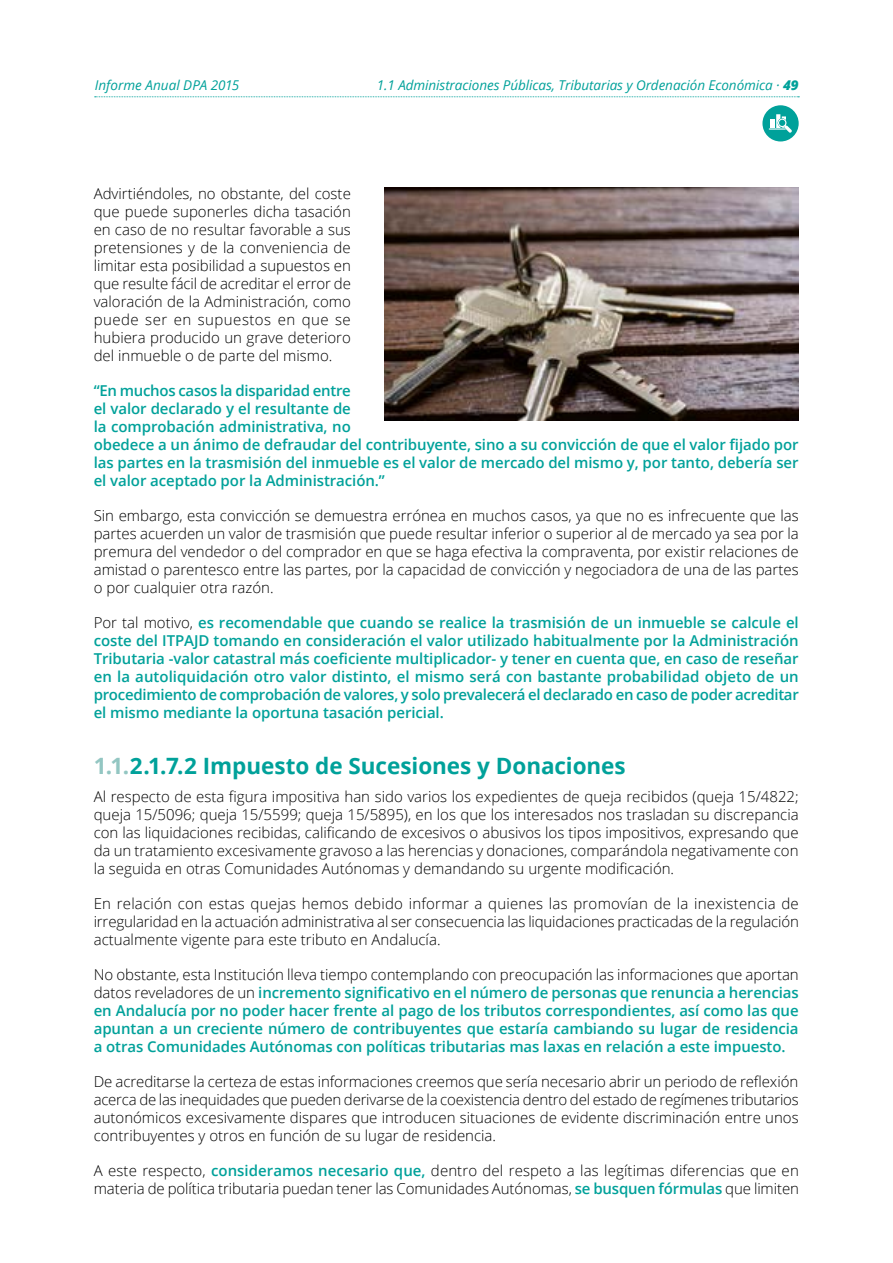
<style>
.page{position:relative;width:893px;height:1263px;background:#fff}
.page>*{position:absolute;margin:0;border:0;box-sizing:border-box;transform-origin:0 0}
.t1{font:700 22.5px "Open Sans";letter-spacing:-.005em;color:#00a19a}
.t2{font:300 15px/18px "Open Sans";color:#000;text-align:justify}
.t3{font:600 15px/18px "Open Sans";letter-spacing:-.005em;color:#00a19a;text-align:justify}
.t4{font:italic 13.5px "Open Sans";letter-spacing:-.005em;color:#00a19a}
.s1{font-weight:800}
.s2{font-weight:300;color:#000}
.s3{color:#93c6c2}
.s4{font-weight:600;color:#00a19a}
</style>
<div class="page">
<svg style="left:95px;top:96px;width:704px;height:1px"></svg>
<div style="left:762px;top:105px;width:37px;height:36px;background:#00a19a;border-radius:50%"></div>
<svg style="left:769px;top:114px;width:23px;height:19px"></svg>
<img style="left:385px;top:187px;width:414px;height:234px">
<p class="t4" style="left:95px;top:76px;width:146px">Informe Anual DPA 2015</p>
<p class="t4" style="left:377px;top:76px;width:423px">1.1 Administraciones Públicas, Tributarias y Ordenación Económica · <span class="s1">49</span></p>
<p class="t2" style="left:94px;top:184px;width:259px">Advirtiéndoles, no obstante, del coste que puede suponerles dicha tasación en caso de no resultar favorable a sus pretensiones y de la conveniencia de limitar esta posibilidad a supuestos en que resulte fácil de acreditar el error de valoración de la Administración, como puede ser en supuestos en que se hubiera producido un grave deterioro del inmueble o de parte del mismo.</p>
<p class="t3" style="left:94px;top:381px;width:706px;text-align:left">“En muchos casos la disparidad entre<br>el valor declarado y el resultante de<br>la comprobación administrativa, no<br>obedece a un ánimo de defraudar del contribuyente, sino a su convicción de que el valor fijado por las partes en la trasmisión del inmueble es el valor de mercado del mismo y, por tanto, debería ser el valor aceptado por la Administración.”</p>
<p class="t2" style="left:94px;top:506px;width:706px">Sin embargo, esta convicción se demuestra errónea en muchos casos, ya que no es infrecuente que las partes acuerden un valor de trasmisión que puede resultar inferior o superior al de mercado ya sea por la premura del vendedor o del comprador en que se haga efectiva la compraventa, por existir relaciones de amistad o parentesco entre las partes, por la capacidad de convicción y negociadora de una de las partes o por cualquier otra razón.</p>
<p class="t3" style="left:94px;top:613px;width:707px"><span class="s2">Por tal motivo,</span> es recomendable que cuando se realice la trasmisión de un inmueble se calcule el coste del ITPAJD tomando en consideración el valor utilizado habitualmente por la Administración Tributaria -valor catastral más coeficiente multiplicador- y tener en cuenta que, en caso de reseñar en la autoliquidación otro valor distinto, el mismo será con bastante probabilidad objeto de un procedimiento de comprobación de valores, y solo prevalecerá el declarado en caso de poder acreditar el mismo mediante la oportuna tasación pericial.</p>
<h1 class="t1" style="left:94px;top:750px;width:534px"><span class="s3">1.1.</span>2.1.7.2 Impuesto de Sucesiones y Donaciones</h1>
<p class="t2" style="left:94px;top:787px;width:706px">Al respecto de esta figura impositiva han sido varios los expedientes de queja recibidos (queja 15/4822; queja 15/5096; queja 15/5599; queja 15/5895), en los que los interesados nos trasladan su discrepancia con las liquidaciones recibidas, calificando de excesivos o abusivos los tipos impositivos, expresando que da un tratamiento excesivamente gravoso a las herencias y donaciones, comparándola negativamente con la seguida en otras Comunidades Autónomas y demandando su urgente modificación.</p>
<p class="t2" style="left:94px;top:894px;width:707px">En relación con estas quejas hemos debido informar a quienes las promovían de la inexistencia de irregularidad en la actuación administrativa al ser consecuencia las liquidaciones practicadas de la regulación actualmente vigente para este tributo en Andalucía.</p>
<p class="t3" style="left:94px;top:965px;width:707px"><span class="s2">No obstante, esta Institución lleva tiempo contemplando con preocupación las informaciones que aportan datos reveladores de un</span> incremento significativo en el número de personas que renuncia a herencias en Andalucía por no poder hacer frente al pago de los tributos correspondientes, así como las que apuntan a un creciente número de contribuyentes que estaría cambiando su lugar de residencia a otras Comunidades Autónomas con políticas tributarias mas laxas en relación a este impuesto.</p>
<p class="t2" style="left:94px;top:1072px;width:707px">De acreditarse la certeza de estas informaciones creemos que sería necesario abrir un periodo de reflexión acerca de las inequidades que pueden derivarse de la coexistencia dentro del estado de regímenes tributarios autonómicos excesivamente dispares que introducen situaciones de evidente discriminación entre unos contribuyentes y otros en función de su lugar de residencia.</p>
<p class="t2" style="left:94px;top:1161px;width:707px">A este respecto, <span class="s4">consideramos necesario que,</span> dentro del respeto a las legítimas diferencias que en materia de política tributaria puedan tener las Comunidades Autónomas, <span class="s4">se busquen fórmulas</span> que limiten</p>
</div>
